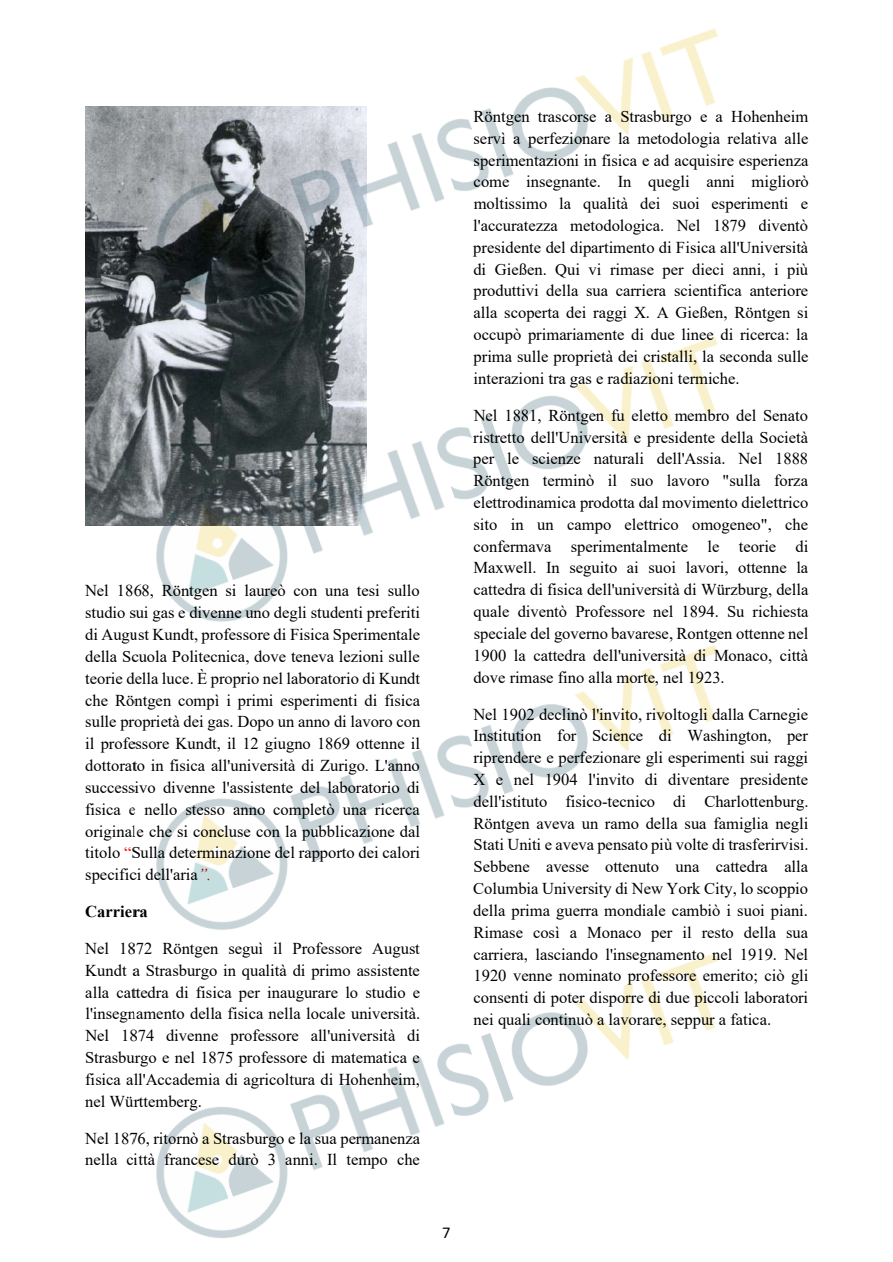
<style>
.page{position:relative;width:893px;height:1262px;background:#fff}
.page>*{position:absolute;margin:0;border:0;box-sizing:border-box;transform-origin:0 0}
.t1{font:16.5px/21.8px "Times New Roman";color:#000;text-align:justify}
.t2{font:700 16.5px "Times New Roman";color:#000}
.t3{font:16.5px "Calibri";color:#000}
.s1{color:#f00}
.s2{font-style:italic;color:#f00}
</style>
<div class="page">
<img style="left:85px;top:106px;width:49px;height:420px">
<img style="left:134px;top:28px;width:584px;height:280px">
<img style="left:156px;top:953px;width:562px;height:285px">
<img style="left:156px;top:645px;width:562px;height:285px">
<img style="left:134px;top:308px;width:584px;height:314px">
<p class="t1" style="left:85px;top:579px;width:337px">Nel 1868, Röntgen si laureò con una tesi sullo studio sui gas e divenne uno degli studenti preferiti di August Kundt, professore di Fisica Sperimentale della Scuola Politecnica, dove teneva lezioni sulle teorie della luce. È proprio nel laboratorio di Kundt che Röntgen compì i primi esperimenti di fisica sulle proprietà dei gas. Dopo un anno di lavoro con il professore Kundt, il 12 giugno 1869 ottenne il dottorato in fisica all'università di Zurigo. L'anno successivo divenne l'assistente del laboratorio di fisica e nello stesso anno completò una ricerca originale che si concluse con la pubblicazione dal titolo <span class="s1">“</span>Sulla determinazione del rapporto dei calori specifici dell'aria<span class="s2">”.</span></p>
<p class="t2" style="left:85px;top:899px;width:64px">Carriera</p>
<p class="t1" style="left:85px;top:936px;width:336px">Nel 1872 Röntgen seguì il Professore August Kundt a Strasburgo in qualità di primo assistente alla cattedra di fisica per inaugurare lo studio e l'insegnamento della fisica nella locale università.<br>Nel 1874 divenne professore all'università di Strasburgo e nel 1875 professore di matematica e fisica all'Accademia di agricoltura di Hohenheim, nel Württemberg.</p>
<p class="t1" style="left:85px;top:1126px;width:336px">Nel 1876, ritornò a Strasburgo e la sua permanenza nella città francese durò 3 anni. Il tempo che</p>
<p class="t3" style="left:442px;top:1220px;width:10px">7</p>
<p class="t1" style="left:473px;top:105px;width:337px">Röntgen trascorse a Strasburgo e a Hohenheim servì a perfezionare la metodologia relativa alle sperimentazioni in fisica e ad acquisire esperienza come insegnante. In quegli anni migliorò moltissimo la qualità dei suoi esperimenti e l'accuratezza metodologica. Nel 1879 diventò presidente del dipartimento di Fisica all'Università di Gießen. Qui vi rimase per dieci anni, i più produttivi della sua carriera scientifica anteriore alla scoperta dei raggi X. A Gießen, Röntgen si occupò primariamente di due linee di ricerca: la prima sulle proprietà dei cristalli, la seconda sulle interazioni tra gas e radiazioni termiche.</p>
<p class="t1" style="left:473px;top:404px;width:337px">Nel 1881, Röntgen fu eletto membro del Senato ristretto dell'Università e presidente della Società per le scienze naturali dell'Assia. Nel 1888<br>Röntgen terminò il suo lavoro "sulla forza elettrodinamica prodotta dal movimento dielettrico sito in un campo elettrico omogeneo", che confermava sperimentalmente le teorie di Maxwell. In seguito ai suoi lavori, ottenne la cattedra di fisica dell'università di Würzburg, della quale diventò Professore nel 1894. Su richiesta speciale del governo bavarese, Rontgen ottenne nel 1900 la cattedra dell'università di Monaco, città dove rimase fino alla morte, nel 1923.</p>
<p class="t1" style="left:473px;top:702px;width:337px">Nel 1902 declinò l'invito, rivoltogli dalla Carnegie Institution for Science di Washington, per riprendere e perfezionare gli esperimenti sui raggi X e nel 1904 l'invito di diventare presidente dell'istituto fisico-tecnico di Charlottenburg.<br>Röntgen aveva un ramo della sua famiglia negli Stati Uniti e aveva pensato più volte di trasferirvisi.<br>Sebbene avesse ottenuto una cattedra alla Columbia University di New York City, lo scoppio della prima guerra mondiale cambiò i suoi piani.<br>Rimase così a Monaco per il resto della sua carriera, lasciando l'insegnamento nel 1919. Nel 1920 venne nominato professore emerito; ciò gli consenti di poter disporre di due piccoli laboratori nei quali continuò a lavorare, seppur a fatica.</p>
</div>
